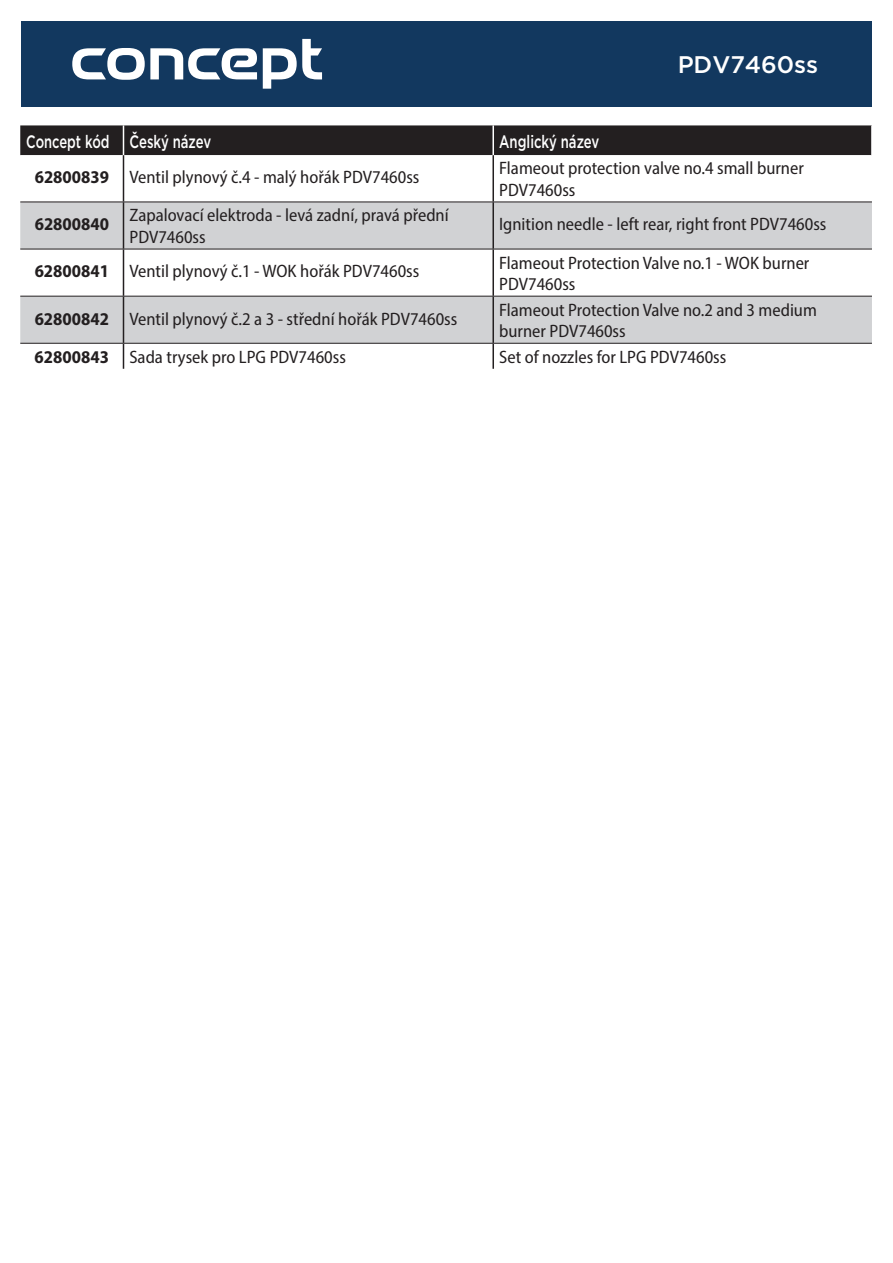
<style>
.page{position:relative;width:893px;height:1263px;background:#fff}
.page>*{position:absolute;margin:0;border:0;box-sizing:border-box;transform-origin:0 0}
.t1{font:500 24px "Gotham";color:#fff}
.t2{font:semi-condensed 18px/21.6px "Myriad Pro";color:#231f20}
.t3{font:500 18px "Gotham";color:#fff;scale:.72 1}
.t4{font:500 18px "Gotham";color:#fff;scale:.73 1}
.t5{font:700 semi-condensed 18px "Myriad Pro";color:#231f20}
.s1{font-weight:700}
</style>
<div class="page">
<div style="left:21px;top:21px;width:851px;height:85px;background:#12385f"></div>
<svg style="left:72px;top:39px;width:250px;height:50px"></svg>
<div style="left:20px;top:125px;width:851px;height:30px;background:#231f20"></div>
<svg style="left:20px;top:155px;width:852px;height:214px"></svg>
<svg style="left:20px;top:203px;width:852px;height:140px;fill:#d1d2d4"></svg>
<hr style="left:123px;top:125px;width:1px;height:30px;background:#fff">
<hr style="left:492px;top:125px;width:2px;height:30px;background:#fff">
<hr style="left:123px;top:155px;width:1px;height:47px;background:#231f20">
<hr style="left:492px;top:155px;width:2px;height:47px;background:#231f20">
<hr style="left:123px;top:202px;width:1px;height:47px;background:#231f20">
<hr style="left:492px;top:202px;width:2px;height:47px;background:#231f20">
<hr style="left:123px;top:249px;width:1px;height:47px;background:#231f20">
<hr style="left:492px;top:249px;width:2px;height:47px;background:#231f20">
<hr style="left:123px;top:296px;width:1px;height:47px;background:#231f20">
<hr style="left:492px;top:296px;width:2px;height:47px;background:#231f20">
<svg style="left:123px;top:344px;width:1px;height:25px"></svg>
<hr style="left:492px;top:344px;width:2px;height:25px;background:#231f20">
<hr style="left:20px;top:202px;width:103px;height:1px;background:#231f20">
<hr style="left:123px;top:202px;width:370px;height:1px;background:#231f20">
<hr style="left:493px;top:202px;width:379px;height:1px;background:#231f20">
<hr style="left:20px;top:249px;width:103px;height:1px;background:#231f20">
<hr style="left:123px;top:249px;width:370px;height:1px;background:#231f20">
<hr style="left:493px;top:249px;width:379px;height:1px;background:#231f20">
<hr style="left:20px;top:296px;width:103px;height:1px;background:#231f20">
<hr style="left:123px;top:296px;width:370px;height:1px;background:#231f20">
<hr style="left:493px;top:296px;width:379px;height:1px;background:#231f20">
<hr style="left:20px;top:343px;width:103px;height:1px;background:#231f20">
<hr style="left:123px;top:343px;width:370px;height:1px;background:#231f20">
<hr style="left:493px;top:343px;width:379px;height:1px;background:#231f20">
<h1 class="t1" style="left:678px;top:49px;width:142px">PDV7460ss</h1>
<p class="t3" style="left:26px;top:129px;width:258px">Concept kód Český název</p>
<p class="t4" style="left:499px;top:129px;width:139px">Anglický název</p>
<p class="t2" style="left:35px;top:166px;width:386px"><span class="s1">62800839</span> Ventil plynový č.4 - malý hořák PDV7460ss</p>
<p class="t2" style="left:499px;top:157px;width:306px">Flameout protection valve no.4 small burner<br>PDV7460ss</p>
<p class="t5" style="left:35px;top:213px;width:76px">62800840</p>
<p class="t2" style="left:129px;top:204px;width:321px">Zapalovací elektroda - levá zadní, pravá přední<br>PDV7460ss</p>
<p class="t2" style="left:499px;top:213px;width:329px">Ignition needle - left rear, right front PDV7460ss</p>
<p class="t2" style="left:35px;top:260px;width:386px"><span class="s1">62800841</span> Ventil plynový č.1 - WOK hořák PDV7460ss</p>
<p class="t2" style="left:499px;top:251px;width:312px">Flameout Protection Valve no.1 - WOK burner<br>PDV7460ss</p>
<p class="t2" style="left:35px;top:307px;width:424px"><span class="s1">62800842</span> Ventil plynový č.2 a 3 - střední hořák PDV7460ss</p>
<p class="t2" style="left:499px;top:299px;width:319px">Flameout Protection Valve no.2 and 3 medium burner PDV7460ss</p>
<p class="t2" style="left:35px;top:346px;width:313px"><span class="s1">62800843</span> Sada trysek pro LPG PDV7460ss</p>
<p class="t2" style="left:499px;top:346px;width:229px">Set of nozzles for LPG PDV7460ss</p>
</div>
